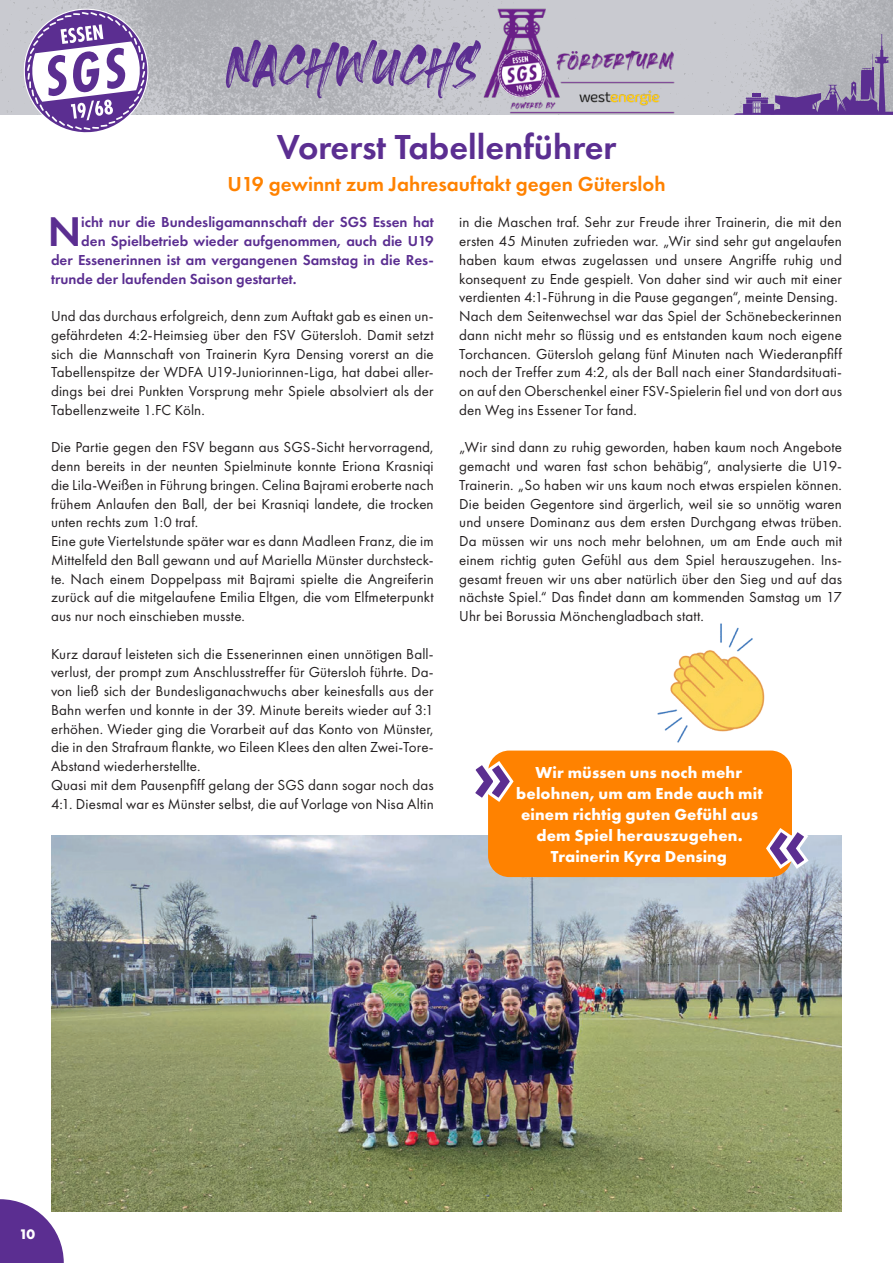
<style>
.page{position:relative;width:893px;height:1263px;background:#fff}
.page>*{position:absolute;margin:0;border:0;box-sizing:border-box;transform-origin:0 0}
.t1{font:82.5px "Heaters";color:#5b2e91}
.t2{font:600 43.05px "Futura PT";color:#5b2e91}
.t3{font:600 36px "Futura PT";color:#5b2e91}
.t4{font:600 21px "Futura PT";color:#ff8200}
.t5{font:700 16.5px/21px "Futura PT";letter-spacing:.01em;color:#fff;text-align:center}
.t6{font:15px/18.8px "Futura PT";letter-spacing:.01em;color:#231f20}
.t7{font:600 15px "Futura PT";color:#5b2e91}
.t8{font:700 14.4px "Futura PT";color:#fff}
</style>
<div class="page">
<img style="left:0;top:0;width:893px;height:115px">
<svg style="left:21px;top:6px;width:131px;height:127px"></svg>
<svg style="left:0;top:1199px;width:64px;height:64px"></svg>
<svg style="left:734px;top:34px;width:159px;height:81px;background:#a399b5"></svg>
<img style="left:476px;top:0;width:204px;height:115px">
<img style="left:51px;top:836px;width:791px;height:376px">
<div style="left:488px;top:750px;width:304px;height:127px;background:#ff8200;border-radius:21px"></div>
<svg style="left:475px;top:759px;width:39px;height:45px"></svg>
<svg style="left:766px;top:828px;width:45px;height:43px"></svg>
<img style="left:651px;top:623px;width:123px;height:128px">
<h1 class="t1" style="left:226px;top:32px;width:253px">NACHWUCHS</h1>
<h3 class="t3" style="left:277px;top:124px;width:341px">Vorerst Tabellenführer</h3>
<h3 class="t4" style="left:227px;top:170px;width:440px">U19 gewinnt zum Jahresauftakt gegen Gütersloh</h3>
<h2 class="t2" style="left:48px;top:205px;width:35px">N</h2>
<p class="t7" style="left:81px;top:213px;width:354px">icht nur die Bundesligamannschaft der SGS Essen hat</p>
<p class="t7" style="left:81px;top:232px;width:354px">den Spielbetrieb wieder aufgenommen, auch die U19</p>
<p class="t7" style="left:51px;top:250px;width:384px">der Essenerinnen ist am vergangenen Samstag in die Res-</p>
<p class="t7" style="left:51px;top:269px;width:247px">trunde der laufenden Saison gestartet.</p>
<p class="t6" style="left:51px;top:307px;width:384px;text-align:justify">Und das durchaus erfolgreich, denn zum Auftakt gab es einen un&shy;gefährdeten 4:2-Heimsieg über den FSV Gütersloh. Damit setzt sich die Mannschaft von Trainerin Kyra Densing vorerst an die Tabellenspitze der WDFA U19-Juniorinnen-Liga, hat dabei aller&shy;dings bei drei Punkten Vorsprung mehr Spiele absolviert als der Tabellenzweite 1.FC Köln.</p>
<p class="t6" style="left:51px;top:438px;width:384px">Die Partie gegen den FSV begann aus SGS-Sicht hervorragend, denn bereits in der neunten Spielminute konnte Eriona Krasniqi die Lila-Weißen in Führung bringen. Celina Bajrami eroberte nach frühem Anlaufen den Ball, der bei Krasniqi landete, die trocken unten rechts zum 1:0 traf.<br>Eine gute Viertelstunde später war es dann Madleen Franz, die im Mittelfeld den Ball gewann und auf Mariella Münster durchsteck&shy;te. Nach einem Doppelpass mit Bajrami spielte die Angreiferin zurück auf die mitgelaufene Emilia Eltgen, die vom Elfmeterpunkt aus nur noch einschieben musste.</p>
<p class="t6" style="left:51px;top:644px;width:384px">Kurz darauf leisteten sich die Essenerinnen einen unnötigen Ball&shy;verlust, der prompt zum Anschlusstreffer für Gütersloh führte. Da&shy;von ließ sich der Bundesliganachwuchs aber keinesfalls aus der Bahn werfen und konnte in der 39. Minute bereits wieder auf 3:1 erhöhen. Wieder ging die Vorarbeit auf das Konto von Münster, die in den Strafraum flankte, wo Eileen Klees den alten Zwei-Tore-Abstand wiederherstellte.<br>Quasi mit dem Pausenpfiff gelang der SGS dann sogar noch das 4:1. Diesmal war es Münster selbst, die auf Vorlage von Nisa Altin</p>
<p class="t6" style="left:459px;top:213px;width:384px">in die Maschen traf. Sehr zur Freude ihrer Trainerin, die mit den ersten 45 Minuten zufrieden war. „Wir sind sehr gut angelaufen haben kaum etwas zugelassen und unsere Angriffe ruhig und konsequent zu Ende gespielt. Von daher sind wir auch mit einer verdienten 4:1-Führung in die Pause gegangen“, meinte Densing.<br>Nach dem Seitenwechsel war das Spiel der Schönebeckerinnen dann nicht mehr so flüssig und es entstanden kaum noch eigene Torchancen. Gütersloh gelang fünf Minuten nach Wiederanpfiff noch der Treffer zum 4:2, als der Ball nach einer Standardsituati&shy;on auf den Oberschenkel einer FSV-Spielerin fiel und von dort aus den Weg ins Essener Tor fand.</p>
<p class="t6" style="left:459px;top:438px;width:384px;text-align:justify">„Wir sind dann zu ruhig geworden, haben kaum noch Angebote gemacht und waren fast schon behäbig“, analysierte die U19- Trainerin. „So haben wir uns kaum noch etwas erspielen können.<br>Die beiden Gegentore sind ärgerlich, weil sie so unnötig waren und unsere Dominanz aus dem ersten Durchgang etwas trüben.<br>Da müssen wir uns noch mehr belohnen, um am Ende auch mit einem richtig guten Gefühl aus dem Spiel herauszugehen. Ins&shy;gesamt freuen wir uns aber natürlich über den Sieg und auf das nächste Spiel.“ Das findet dann am kommenden Samstag um 17<br>Uhr bei Borussia Mönchengladbach statt.</p>
<p class="t5" style="left:516px;top:762px;width:248px">Wir müssen uns noch mehr belohnen, um am Ende auch mit einem richtig guten Gefühl aus dem Spiel herauszugehen.<br>Trainerin Kyra Densing</p>
<p class="t8" style="left:19px;top:1225px;width:18px">10</p>
</div>
